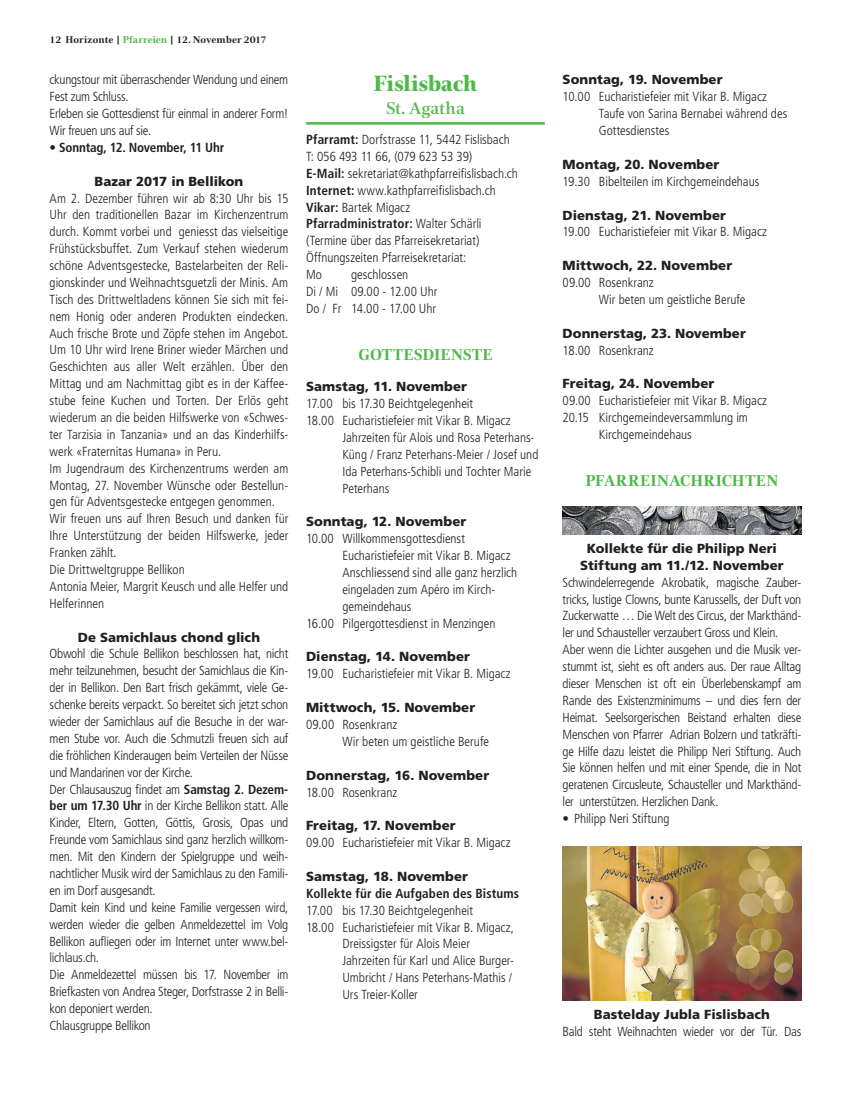
<style>
.page{position:relative;width:851px;height:1099px;background:#fff}
.page>*{position:absolute;margin:0;border:0;box-sizing:border-box;transform-origin:0 0}
.t1{font:800 22.5px "Civita";letter-spacing:-.015em;color:#4eb848}
.t2{font:500 17.5px "Civita";letter-spacing:-.005em;color:#4eb848}
.t3{font:700 16.12px "Civita";letter-spacing:-.005em;color:#4eb848}
.t4{font:300 condensed 13.12px/16.9px "Frutiger LT Std";letter-spacing:-.005em;color:#231f20}
.t5{font:900 13.12px/16.9px "Frutiger LT Std";letter-spacing:.005em;color:#231f20;text-align:center}
.t6{font:700 condensed 13.12px "Frutiger LT Std";color:#231f20}
.t7{font:700 10px "Civita";color:#231f20}
.s1{color:#4eb848}
.s2{font-weight:700}
</style>
<div class="page">
<hr style="left:306px;top:122px;width:238px;height:3px;background:#4eb848">
<img style="left:562px;top:506px;width:239px;height:28px">
<img style="left:562px;top:846px;width:239px;height:154px">
<p class="t7" style="left:50px;top:33px;width:218px">12 Horizonte | <span class="s1">Pfarreien</span> | 12. November 2017</p>
<p class="t4" style="left:50px;top:71px;width:240px">ckungstour mit überraschender Wendung und einem Fest zum Schluss.<br>Erleben sie Gottesdienst für einmal in anderer Form!<br>Wir freuen uns auf sie.</p>
<p class="t6" style="left:50px;top:139px;width:176px">• Sonntag, 12. November, 11 Uhr</p>
<p class="t5" style="left:95px;top:172px;width:150px">Bazar 2017 in Bellikon</p>
<p class="t4" style="left:50px;top:190px;width:240px">Am 2. Dezember führen wir ab 8:30 Uhr bis 15<br>Uhr den traditionellen Bazar im Kirchenzentrum durch. Kommt vorbei und geniesst das vielseitige Frühstücksbuffet. Zum Verkauf stehen wiederum schöne Adventsgestecke, Bastelarbeiten der Reli&shy;gionskinder und Weihnachtsguetzli der Minis. Am Tisch des Drittweltladens können Sie sich mit fei&shy;nem Honig oder anderen Produkten eindecken.<br>Auch frische Brote und Zöpfe stehen im Angebot.<br>Um 10 Uhr wird Irene Briner wieder Märchen und Geschichten aus aller Welt erzählen. Über den Mittag und am Nachmittag gibt es in der Kaffee&shy;stube feine Kuchen und Torten. Der Erlös geht wiederum an die beiden Hilfswerke von «Schwes&shy;ter Tarzisia in Tanzania» und an das Kinderhilfs&shy;werk «Fraternitas Humana» in Peru.<br>Im Jugendraum des Kirchenzentrums werden am Montag, 27. November Wünsche oder Bestellun&shy;gen für Adventsgestecke entgegen genommen.<br>Wir freuen uns auf Ihren Besuch und danken für Ihre Unterstützung der beiden Hilfswerke, jeder Franken zählt.<br>Die Drittweltgruppe Bellikon<br>Antonia Meier, Margrit Keusch und alle Helfer und Helferinnen</p>
<p class="t5" style="left:78px;top:628px;width:184px">De Samichlaus chond glich</p>
<p class="t4" style="left:50px;top:645px;width:240px">Obwohl die Schule Bellikon beschlossen hat, nicht mehr teilzunehmen, besucht der Samichlaus die Kin&shy;der in Bellikon. Den Bart frisch gekämmt, viele Ge&shy;schenke bereits verpackt. So bereitet sich jetzt schon wieder der Samichlaus auf die Besuche in der war&shy;men Stube vor. Auch die Schmutzli freuen sich auf die fröhlichen Kinderaugen beim Verteilen der Nüsse und Mandarinen vor der Kirche.<br>Der Chlausauszug findet am <span class="s2">Samstag 2. Dezem&shy;ber um 17.30 Uhr</span> in der Kirche Bellikon statt. Alle Kinder, Eltern, Gotten, Göttis, Grosis, Opas und Freunde vom Samichlaus sind ganz herzlich willkom&shy;men. Mit den Kindern der Spielgruppe und weih&shy;nachtlicher Musik wird der Samichlaus zu den Famili&shy;en im Dorf ausgesandt.<br>Damit kein Kind und keine Familie vergessen wird, werden wieder die gelben Anmeldezettel im Volg Bellikon aufliegen oder im Internet unter www.bel&shy;lichlaus.ch.<br>Die Anmeldezettel müssen bis 17. November im Briefkasten von Andrea Steger, Dorfstrasse 2 in Belli&shy;kon deponiert werden.<br>Chlausgruppe Bellikon</p>
<h1 class="t1" style="left:373px;top:68px;width:105px">Fislisbach</h1>
<h2 class="t2" style="left:386px;top:96px;width:80px">St. Agatha</h2>
<p class="t4" style="left:306px;top:131px;width:213px"><span class="s2">Pfarramt:</span> Dorfstrasse 11, 5442 Fislisbach T: 056 493 11 66, (079 623 53 39)<br><span class="s2">E-Mail:</span> sekretariat@kathpfarreifislisbach.ch <span class="s2">Internet:</span> www.kathpfarreifislisbach.ch <span class="s2">Vikar:</span> Bartek Migacz <span class="s2">Pfarradministrator:</span> Walter Schärli (Termine über das Pfarreisekretariat)<br>Öffnungszeiten Pfarreisekretariat:<br>Mo</p>
<p class="t4" style="left:306px;top:266px;width:133px;text-indent:45px">geschlossen<br>Di / Mi 09.00 - 12.00 Uhr<br>Do / Fr 14.00 - 17.00 Uhr</p>
<p class="t3" style="left:358px;top:344px;width:23px">GOTTESDIE</p>
<p class="t3" style="left:450px;top:344px;width:23px">NSTE</p>
<p class="t5" style="left:306px;top:378px;width:162px">Samstag, 11. November</p>
<p class="t4" style="left:306px;top:395px;width:169px">17.00 bis 17.30 Beichtgelegenheit</p>
<p class="t4" style="left:306px;top:412px;width:206px">18.00 Eucharistiefeier mit Vikar B. Migacz</p>
<p class="t4" style="left:342px;top:429px;width:193px">Jahrzeiten für Alois und Rosa Peterhans-</p>
<p class="t4" style="left:342px;top:446px;width:197px">Küng / Franz Peterhans-Meier / Josef und</p>
<p class="t4" style="left:342px;top:463px;width:190px">Ida Peterhans-Schibli und Tochter Marie</p>
<p class="t4" style="left:342px;top:479px;width:48px">Peterhans</p>
<p class="t5" style="left:306px;top:513px;width:162px">Sonntag, 12. November</p>
<p class="t4" style="left:306px;top:530px;width:160px">10.00 Willkommensgottesdienst</p>
<p class="t4" style="left:342px;top:547px;width:170px">Eucharistiefeier mit Vikar B. Migacz</p>
<p class="t4" style="left:342px;top:564px;width:176px">Anschliessend sind alle ganz herzlich</p>
<p class="t4" style="left:342px;top:581px;width:154px">eingeladen zum Apéro im Kirch-</p>
<p class="t4" style="left:342px;top:598px;width:71px">gemeindehaus</p>
<p class="t4" style="left:306px;top:615px;width:191px">16.00 Pilgergottesdienst in Menzingen</p>
<p class="t5" style="left:306px;top:648px;width:165px">Dienstag, 14. November</p>
<p class="t4" style="left:306px;top:665px;width:206px">19.00 Eucharistiefeier mit Vikar B. Migacz</p>
<p class="t5" style="left:306px;top:699px;width:170px">Mittwoch, 15. November</p>
<p class="t4" style="left:342px;top:716px;width:148px;text-indent:-36px">09.00 Rosenkranz<br>Wir beten um geistliche Berufe</p>
<p class="t5" style="left:306px;top:766px;width:185px">Donnerstag, 16. November</p>
<p class="t4" style="left:306px;top:783px;width:93px">18.00 Rosenkranz</p>
<p class="t5" style="left:306px;top:817px;width:151px">Freitag, 17. November</p>
<p class="t4" style="left:306px;top:834px;width:206px">09.00 Eucharistiefeier mit Vikar B. Migacz</p>
<p class="t5" style="left:306px;top:867px;width:163px">Samstag, 18. November</p>
<p class="t6" style="left:306px;top:885px;width:214px">Kollekte für die Aufgaben des Bistums</p>
<p class="t4" style="left:306px;top:901px;width:169px">17.00 bis 17.30 Beichtgelegenheit</p>
<p class="t4" style="left:306px;top:918px;width:209px">18.00 Eucharistiefeier mit Vikar B. Migacz,</p>
<p class="t4" style="left:342px;top:935px;width:129px">Dreissigster für Alois Meier</p>
<p class="t4" style="left:342px;top:952px;width:173px">Jahrzeiten für Karl und Alice Burger-</p>
<p class="t4" style="left:342px;top:969px;width:171px">Umbricht / Hans Peterhans-Mathis /</p>
<p class="t4" style="left:342px;top:986px;width:77px">Urs Treier-Koller</p>
<p class="t5" style="left:562px;top:71px;width:161px">Sonntag, 19. November</p>
<p class="t4" style="left:598px;top:88px;width:190px;text-indent:-36px">10.00 Eucharistiefeier mit Vikar B. Migacz<br>Taufe von Sarina Bernabei während des<br>Gottesdienstes</p>
<p class="t5" style="left:562px;top:156px;width:158px">Montag, 20. November</p>
<p class="t4" style="left:562px;top:173px;width:198px">19.30 Bibelteilen im Kirchgemeindehaus</p>
<p class="t5" style="left:562px;top:206px;width:165px">Dienstag, 21. November</p>
<p class="t4" style="left:562px;top:224px;width:206px">19.00 Eucharistiefeier mit Vikar B. Migacz</p>
<p class="t5" style="left:562px;top:257px;width:171px">Mittwoch, 22. November</p>
<p class="t4" style="left:598px;top:274px;width:148px;text-indent:-36px">09.00 Rosenkranz<br>Wir beten um geistliche Berufe</p>
<p class="t5" style="left:562px;top:325px;width:185px">Donnerstag, 23. November</p>
<p class="t4" style="left:562px;top:342px;width:93px">18.00 Rosenkranz</p>
<p class="t5" style="left:562px;top:375px;width:153px">Freitag, 24. November</p>
<p class="t4" style="left:562px;top:392px;width:206px">09.00 Eucharistiefeier mit Vikar B. Migacz</p>
<p class="t4" style="left:562px;top:409px;width:187px">20.15 Kirchgemeindeversammlung im</p>
<p class="t4" style="left:598px;top:426px;width:94px">Kirchgemeindehaus</p>
<p class="t3" style="left:585px;top:470px;width:21px">PFARREI</p>
<p class="t3" style="left:656px;top:470px;width:123px">NACHRICHTEN</p>
<p class="t5" style="left:580px;top:540px;width:205px">Kollekte für die Philipp Neri<br>Stiftung am 11./12. November</p>
<p class="t4" style="left:562px;top:574px;width:240px">Schwindelerregende Akrobatik, magische Zauber&shy;tricks, lustige Clowns, bunte Karussells, der Duft von Zuckerwatte … Die Welt des Circus, der Markthänd&shy;ler und Schausteller verzaubert Gross und Klein.<br>Aber wenn die Lichter ausgehen und die Musik ver&shy;stummt ist, sieht es oft anders aus. Der raue Alltag dieser Menschen ist oft ein Überlebenskampf am Rande des Existenzminimums – und dies fern der Heimat. Seelsorgerischen Beistand erhalten diese Menschen von Pfarrer Adrian Bolzern und tatkräfti&shy;ge Hilfe dazu leistet die Philipp Neri Stiftung. Auch Sie können helfen und mit einer Spende, die in Not geratenen Circusleute, Schausteller und Markthänd&shy;ler unterstützen. Herzlichen Dank.</p>
<p class="t4" style="left:562px;top:810px;width:108px">• Philipp Neri Stiftung</p>
<p class="t5" style="left:593px;top:1006px;width:178px">Bastelday Jubla Fislisbach</p>
<p class="t4" style="left:562px;top:1023px;width:240px">Bald steht Weihnachten wieder vor der Tür. Das</p>
</div>
